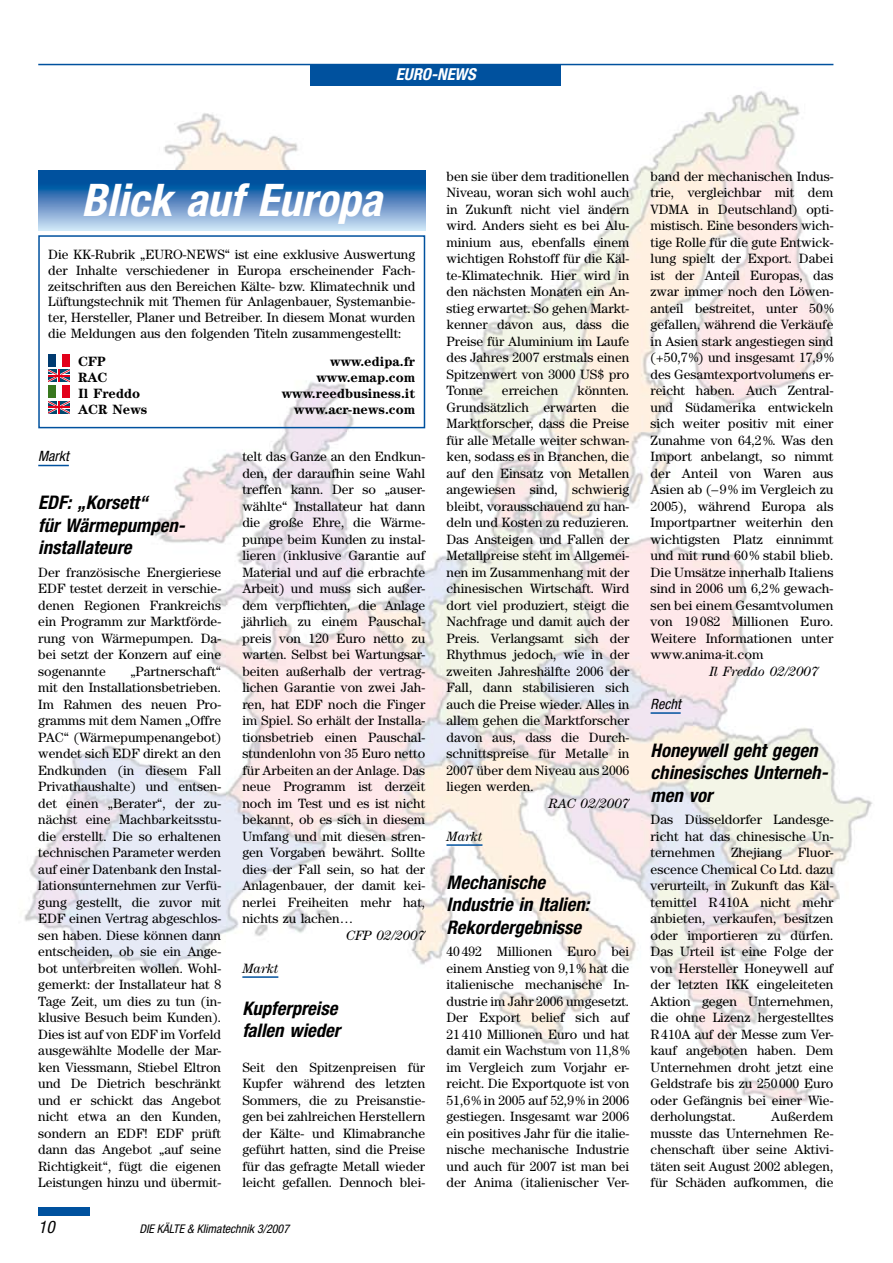
<style>
.page{position:relative;width:893px;height:1263px;background:#fff}
.page>*{position:absolute;margin:0;border:0;box-sizing:border-box;transform-origin:0 0}
.t1{font:italic 700 condensed 45px "Helvetica Neue LT Std";color:#fff}
.t2{font:italic 700 condensed 18.75px/22.5px "Helvetica Neue LT Std";color:#000}
.t3{font:italic condensed 17.25px "Helvetica Neue LT Std";color:#000}
.t4{font:italic 700 condensed 16.5px "Helvetica Neue LT Std";color:#fff}
.t5{font:italic condensed 14.25px "Helvetica Neue LT Std";color:#000}
.t6{font:13.5px/16.5px "Century Std";color:#000;text-align:justify}
.t7{font:700 13.5px "Century Std";color:#000}
.t8{font:italic 13.5px "Century Std";color:#000}
.t9{font:italic condensed 12px "Helvetica Neue LT Std";color:#000}
</style>
<div class="page">
<img style="left:24px;top:85px;width:849px;height:1020px">
<div style="left:310px;top:65px;width:251px;height:20px;background:#00519e"></div>
<hr style="left:38px;top:64px;width:795px;height:1px;background:#00519e">
<svg style="left:38px;top:170px;width:387px;height:60px;background:#5288c0"></svg>
<div style="left:38px;top:1208px;width:51px;height:8px;background:#00519e"></div>
<div style="left:38px;top:235px;width:387px;height:193px;border:2px solid #00519e"></div>
<hr style="left:38px;top:465px;width:31px;height:1px;background:#00519e">
<hr style="left:242px;top:976px;width:36px;height:2px;background:#00519e">
<hr style="left:446px;top:844px;width:36px;height:2px;background:#00519e">
<hr style="left:651px;top:712px;width:30px;height:2px;background:#00519e">
<div style="left:48px;top:354px;width:21px;height:12px;background:#fff"></div>
<div style="left:48px;top:354px;width:7px;height:12px;background:#003a6f"></div>
<div style="left:62px;top:354px;width:7px;height:12px;background:#e2001a"></div>
<svg style="left:48px;top:370px;width:22px;height:12px"></svg>
<div style="left:48px;top:385px;width:22px;height:13px;background:#fff"></div>
<div style="left:48px;top:385px;width:8px;height:13px;background:#38771e"></div>
<div style="left:63px;top:385px;width:7px;height:13px;background:#e2001a"></div>
<svg style="left:48px;top:401px;width:22px;height:13px"></svg>
<p class="t4" style="left:396px;top:64px;width:81px">EURO-NEWS</p>
<h1 class="t1" style="left:82px;top:173px;width:302px">Blick auf Europa</h1>
<p class="t6" style="left:48px;top:246px;width:368px;line-height:15.8px;text-align:left">Die KK-Rubrik „EURO-NEWS“ ist eine exklusive Auswertung der Inhalte verschiedener in Europa erscheinender Fach&shy;zeitschriften aus den Bereichen Kälte- bzw. Klimatechnik und Lüftungstechnik mit Themen für Anlagenbauer, Systemanbie&shy;ter, Hersteller, Planer und Betreiber. In diesem Monat wurden die Meldungen aus den folgenden Titeln zusammengestellt:</p>
<p class="t7" style="left:78px;top:354px;width:29px">CFP</p>
<p class="t7" style="left:330px;top:354px;width:87px">www.edipa.fr</p>
<p class="t7" style="left:78px;top:370px;width:31px">RAC</p>
<p class="t7" style="left:316px;top:370px;width:100px">www.emap.com</p>
<p class="t7" style="left:78px;top:385px;width:64px">Il Freddo</p>
<p class="t7" style="left:282px;top:385px;width:135px">www.reedbusiness.it</p>
<p class="t7" style="left:78px;top:401px;width:71px">ACR News</p>
<p class="t7" style="left:294px;top:401px;width:123px">www.acr-news.com</p>
<p class="t5" style="left:38px;top:448px;width:32px">Markt</p>
<h2 class="t2" style="left:38px;top:492px;width:147px">EDF: „Korsett“<br>für Wärmepumpen&shy;installateure</h2>
<p class="t6" style="left:38px;top:564px;width:184px">Der französische Energieriese EDF testet derzeit in verschie&shy;denen Regionen Frankreichs ein Programm zur Marktförde&shy;rung von Wärmepumpen. Da&shy;bei setzt der Konzern auf eine sogenannte</p>
<p class="t6" style="left:242px;top:448px;width:184px">telt das Ganze an den Endkun&shy;den, der daraufhin seine Wahl treffen kann. Der so „auser&shy;wählte“ Installateur hat dann die große Ehre, die Wärme&shy;pumpe beim Kunden zu instal&shy;lieren (inklusive Garantie auf Material und auf die erbrachte Arbeit) und muss sich außer&shy;dem verpflichten, die Anlage jährlich zu einem Pauschal&shy;preis von 120 Euro netto zu warten. Selbst bei Wartungsar&shy;beiten außerhalb der vertrag&shy;lichen Garantie von zwei Jah&shy;ren, hat EDF noch die Finger im Spiel. So erhält der Installa&shy;tionsbetrieb einen Pauschal&shy;stundenlohn von 35 Euro netto für Arbeiten an der Anlage. Das neue Programm ist derzeit noch im Test und es ist nicht bekannt, ob es sich in diesem Umfang und mit diesen stren&shy;gen Vorgaben bewährt. Sollte dies der Fall sein, so hat der Anlagenbauer, der damit kei&shy;nerlei Freiheiten mehr hat, nichts zu lachen…</p>
<p class="t8" style="left:346px;top:927px;width:81px">CFP 02/2007</p>
<p class="t8" style="left:242px;top:960px;width:37px">Markt</p>
<h2 class="t2" style="left:242px;top:997px;width:99px">Kupferpreise fallen wieder</h2>
<p class="t6" style="left:242px;top:1059px;width:184px">Seit den Spitzenpreisen für Kupfer während des letzten Sommers, die zu Preisanstie&shy;gen bei zahlreichen Herstellern der Kälte- und Klimabranche geführt hatten, sind die Preise für das gefragte Metall wieder leicht gefallen. Dennoch blei-</p>
<p class="t6" style="left:38px;top:663px;width:184px;text-indent:92px">„Partnerschaft“ mit den Installationsbetrieben.<br>Im Rahmen des neuen Pro&shy;gramms mit dem Namen „Offre PAC“ (Wärmepumpenangebot) wendet sich EDF direkt an den Endkunden (in diesem Fall Privathaushalte) und entsen&shy;det einen „Berater“, der zu&shy;nächst eine Machbarkeitsstu&shy;die erstellt. Die so erhaltenen technischen Parameter werden auf einer Datenbank den Instal&shy;lationsunternehmen zur Verfü&shy;gung gestellt, die zuvor mit EDF einen Vertrag abgeschlos&shy;sen haben. Diese können dann entscheiden, ob sie ein Ange&shy;bot unterbreiten wollen. Wohl&shy;gemerkt: der Installateur hat 8<br>Tage Zeit, um dies zu tun (in&shy;klusive Besuch beim Kunden).<br>Dies ist auf von EDF im Vorfeld ausgewählte Modelle der Mar&shy;ken Viessmann, Stiebel Eltron und De Dietrich beschränkt und er schickt das Angebot nicht etwa an den Kunden, sondern an EDF! EDF prüft dann das Angebot „auf seine Richtigkeit“, fügt die eigenen Leistungen hinzu und übermit-</p>
<p class="t3" style="left:38px;top:1217px;width:18px">10</p>
<p class="t9" style="left:139px;top:1222px;width:151px">DIE KÄLTE &amp; Klimatechnik 3/2007</p>
<p class="t6" style="left:446px;top:168px;width:184px">ben sie über dem traditionellen Niveau, woran sich wohl auch in Zukunft nicht viel ändern wird. Anders sieht es bei Alu&shy;minium aus, ebenfalls einem wichtigen Rohstoff für die Käl&shy;te-Klimatechnik. Hier wird in den nächsten Monaten ein An&shy;stieg erwartet. So gehen Markt&shy;kenner davon aus, dass die Preise für Aluminium im Laufe des Jahres 2007 erstmals einen Spitzenwert von 3000 US$ pro Tonne</p>
<p class="t6" style="left:446px;top:382px;width:184px;text-indent:131px">könnten.<br>Grundsätzlich erwarten die Marktforscher, dass die Preise für alle Metalle weiter schwan&shy;ken, sodass es in Branchen, die auf den Einsatz von Metallen angewiesen sind, schwierig bleibt, vorausschauend zu han&shy;deln und Kosten zu reduzieren.<br>Das Ansteigen und Fallen der Metallpreise steht im Allgemei&shy;nen im Zusammenhang mit der chinesischen Wirtschaft. Wird dort viel produziert, steigt die Nachfrage und damit auch der Preis. Verlangsamt sich der Rhythmus jedoch, wie in der zweiten Jahreshälfte 2006 der Fall, dann stabilisieren sich auch die Preise wieder. Alles in allem gehen die Marktforscher davon aus, dass die Durch&shy;schnittspreise für Metalle in 2007 über dem Niveau aus 2006 liegen werden.</p>
<p class="t8" style="left:549px;top:795px;width:82px">RAC 02/2007</p>
<p class="t8" style="left:446px;top:828px;width:37px">Markt</p>
<h2 class="t2" style="left:446px;top:871px;width:144px">Mechanische<br>Industrie in Italien:<br>Rekordergebnisse</h2>
<p class="t6" style="left:446px;top:943px;width:184px">40492 Millionen Euro bei einem Anstieg von 9,1% hat die italienische mechanische In&shy;dustrie im Jahr 2006 umgesetzt.<br>Der Export belief sich auf 21410 Millionen Euro und hat damit ein Wachstum von 11,8% im Vergleich zum Vorjahr er&shy;reicht. Die Exportquote ist von 51,6% in 2005 auf 52,9% in 2006 gestiegen. Insgesamt war 2006 ein positives Jahr für die italie&shy;nische mechanische Industrie und auch für 2007 ist man bei der Anima (italienischer Ver-</p>
<p class="t6" style="left:502px;top:382px;width:58px">erreichen</p>
<p class="t6" style="left:651px;top:168px;width:184px">band der mechanischen Indus&shy;trie, vergleichbar mit dem VDMA in Deutschland) opti&shy;mistisch. Eine besonders wich&shy;tige Rolle für die gute Entwick&shy;lung spielt der Export. Dabei ist der Anteil Europas, das zwar immer noch den Löwen&shy;anteil bestreitet, unter 50% gefallen, während die Verkäufe in Asien stark angestiegen sind (+50,7%) und insgesamt 17,9% des Gesamtexportvolumens er&shy;reicht haben. Auch Zentral&shy;und Südamerika entwickeln sich weiter positiv mit einer Zunahme von 64,2%. Was den Import anbelangt, so nimmt der Anteil von Waren aus Asien ab (–9% im Vergleich zu 2005), während Europa als Importpartner weiterhin den wichtigsten Platz einnimmt und mit rund 60% stabil blieb.<br>Die Umsätze innerhalb Italiens sind in 2006 um 6,2% gewach&shy;sen bei einem Gesamtvolumen von 19 082 Millionen Euro.<br>Weitere Informationen unter www.anima-it.com</p>
<p class="t8" style="left:709px;top:663px;width:111px">Il Freddo 02/2007</p>
<p class="t5" style="left:651px;top:696px;width:32px">Recht</p>
<h2 class="t2" style="left:651px;top:739px;width:179px">Honeywell geht gegen chinesisches Unterneh&shy;men vor</h2>
<p class="t6" style="left:651px;top:811px;width:184px">Das Düsseldorfer Landesge&shy;richt hat das chinesische Un&shy;ternehmen Zhejiang Fluor&shy;escence Chemical Co Ltd. dazu verurteilt, in Zukunft das Käl&shy;temittel R410A nicht mehr anbieten, verkaufen, besitzen oder importieren zu dürfen.<br>Das Urteil ist eine Folge der von Hersteller Honeywell auf der letzten IKK eingeleiteten Aktion gegen Unternehmen, die ohne Lizenz hergestelltes R410A auf der Messe zum Ver&shy;kauf angeboten haben. Dem Unternehmen droht jetzt eine Geldstrafe bis zu 250 000 Euro oder Gefängnis bei einer Wie&shy;derholungstat.</p>
<p class="t6" style="left:651px;top:1108px;width:184px;text-indent:121px">Außerdem musste das Unternehmen Re&shy;chenschaft über seine Aktivi&shy;täten seit August 2002 ablegen, für Schäden aufkommen, die</p>
</div>
